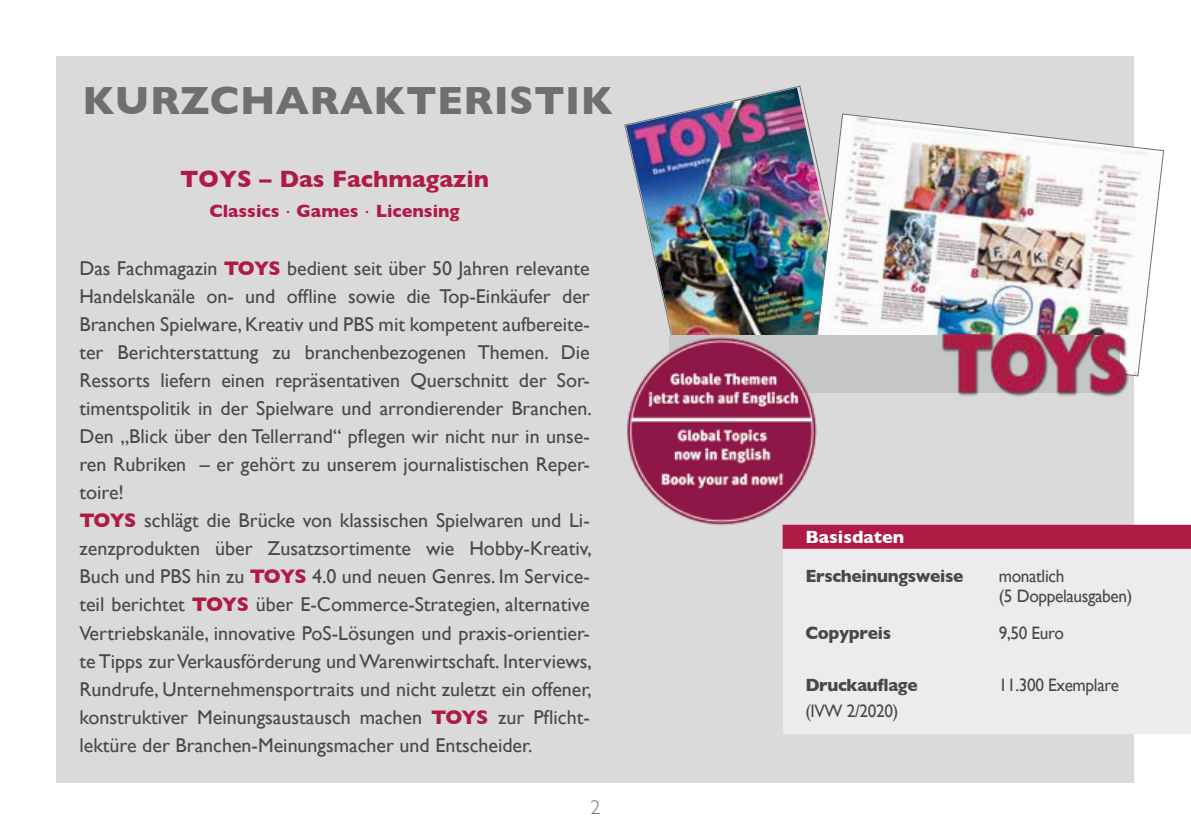
<style>
.page{position:relative;width:1191px;height:840px;background:#fff}
.page>*{position:absolute;margin:0;border:0;box-sizing:border-box;transform-origin:0 0}
.t1{font:700 40px "Gill Sans";letter-spacing:.01em;color:#6f6f6e}
.t2{font:700 24px "Gill Sans";color:#b01b46}
.t3{font:20px/28px "Gill Sans";color:#494948}
.t4{font:300 20px "Gill Sans";color:#6f6f6e}
.t5{font:18px/20px "Gill Sans";letter-spacing:-.02em;color:#494948;scale:.96 1}
.t6{font:700 18px "Gill Sans";letter-spacing:-.02em;color:#494948;scale:.96 1}
.t7{font:700 18px "Gill Sans";color:#b01b46}
.t8{font:700 18px "Gill Sans";color:#fff}
.s1{font-family:"Meta Normal";font-weight:400}
.s2{font-weight:700;color:#b01b46}
</style>
<div class="page">
<div style="left:56px;top:57px;width:1078px;height:725px;background:#dadada"></div>
<img style="left:624px;top:86px;width:192px;height:241px">
<div style="left:783px;top:548px;width:408px;height:184px;background:#ececed"></div>
<div style="left:782px;top:524px;width:409px;height:24px;background:#b01b46"></div>
<img style="left:816px;top:113px;width:348px;height:263px">
<div style="left:670px;top:334px;width:450px;height:58px;background:#c5c6c6"></div>
<img style="left:941px;top:322px;width:194px;height:75px">
<img style="left:627px;top:327px;width:193px;height:211px">
<h1 class="t1" style="left:83px;top:68px;width:532px">KURZCHARAKTERISTIK</h1>
<p class="t2" style="left:180px;top:160px;width:310px">TOYS – Das Fachmagazin</p>
<p class="t7" style="left:209px;top:197px;width:252px">Classics <span class="s1">·</span> Games <span class="s1">·</span> Licensing</p>
<p class="t3" style="left:79px;top:254px;width:514px">Das Fachmagazin <span class="s2">TOYS</span> bedient seit über 50 Jahren relevante Handelskanäle on- und offline sowie die Top-Einkäufer der Branchen Spielware, Kreativ und PBS mit kompetent aufbereite&shy;ter Berichterstattung zu branchenbezogenen Themen. Die Ressorts liefern einen repräsentativen Querschnitt der Sor&shy;timentspolitik in der Spielware und arrondierender Branchen.<br>Den „Blick über den Tellerrand“ pflegen wir nicht nur in unse&shy;ren Rubriken – er gehört zu unserem journalistischen Reper&shy;toire!<br><span class="s2">TOYS</span> schlägt die Brücke von klassischen Spielwaren und Li&shy;zenzprodukten über Zusatzsortimente wie Hobby-Kreativ, Buch und PBS hin zu <span class="s2">TOYS</span> 4.0 und neuen Genres. Im Service&shy;teil berichtet <span class="s2">TOYS</span> über E-Commerce-Strategien, alternative Vertriebskanäle, innovative PoS-Lösungen und praxis-orientier&shy;te Tipps zur Verkausförderung und Warenwirtschaft. Interviews, Rundrufe, Unternehmensportraits und nicht zuletzt ein offener, konstruktiver Meinungsaustausch machen <span class="s2">TOYS</span> zur Pflicht&shy;lektüre der Branchen-Meinungsmacher und Entscheider.</p>
<p class="t4" style="left:590px;top:791px;width:11px">2</p>
<p class="t8" style="left:805px;top:522px;width:101px">Basisdaten</p>
<p class="t6" style="left:805px;top:561px;width:166px">Erscheinungsweise</p>
<p class="t5" style="left:998px;top:565px;width:141px">monatlich<br>(5 Doppelausgaben)</p>
<p class="t6" style="left:805px;top:618px;width:91px">Copypreis</p>
<p class="t5" style="left:998px;top:622px;width:70px">9,50 Euro</p>
<p class="t6" style="left:805px;top:670px;width:118px">Druckauflage</p>
<p class="t5" style="left:998px;top:674px;width:127px">11.300 Exemplare</p>
<p class="t5" style="left:805px;top:700px;width:98px">(IVW 2/2020)</p>
</div>
